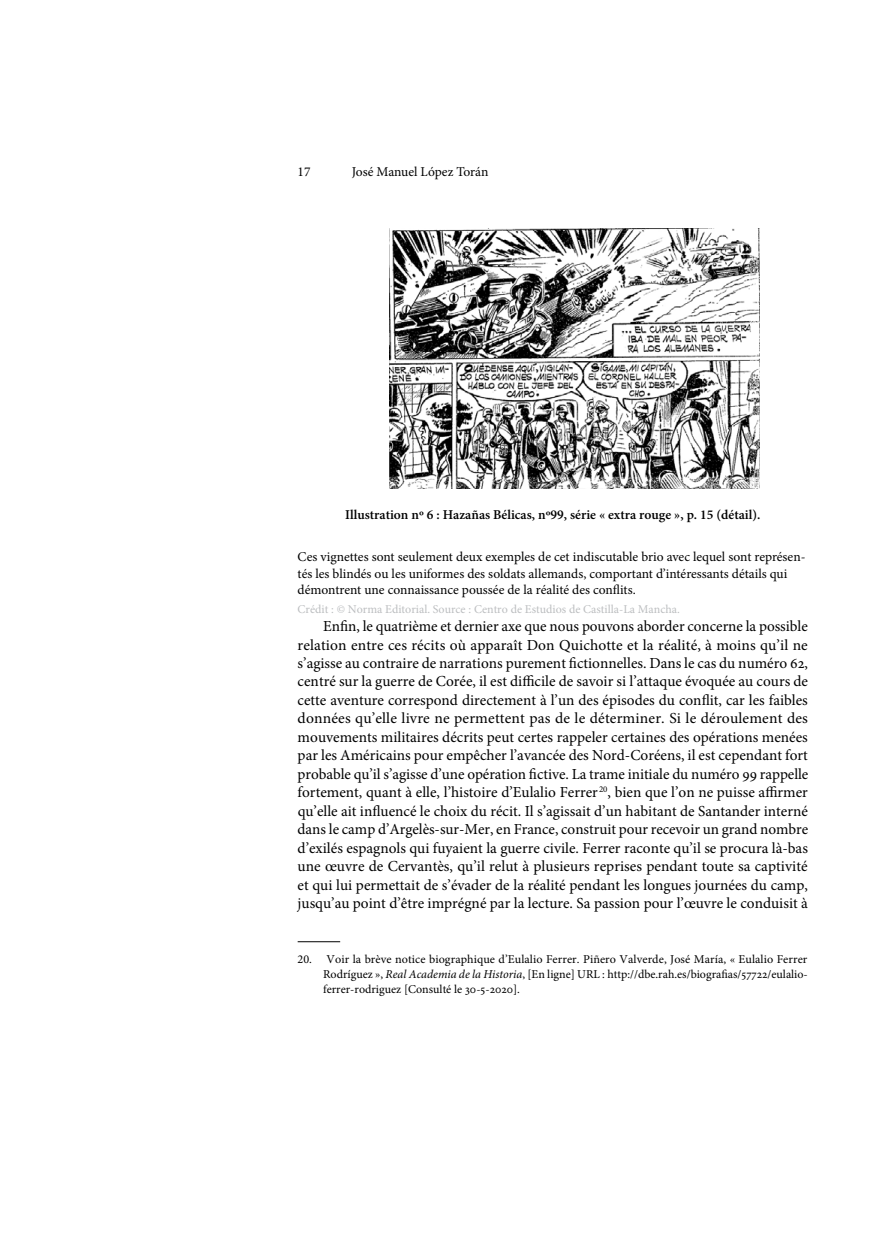
<style>
.page{position:relative;width:893px;height:1234px;background:#fff}
.page>*{position:absolute;margin:0;border:0;box-sizing:border-box;transform-origin:0 0}
.t1{font:15.3px/18.5px "Minion Pro";color:#000;text-align:justify}
.t2{font:13.5px/16.5px "Minion Pro";color:#000}
.t3{font:600 13.5px "Minion Pro";color:#000}
.t4{font:12px/15px "Minion Pro";color:#000;text-align:justify}
.t5{font:12px "Minion Pro";color:#bcbec0}
.s1{font-style:italic}
</style>
<div class="page">
<hr style="left:298px;top:941px;width:42px;height:1px;background:#000">
<img style="left:389px;top:228px;width:370px;height:260px">
<p class="t2" style="left:298px;top:163px;width:14px">17</p>
<p class="t2" style="left:352px;top:163px;width:138px">José Manuel López Torán</p>
<p class="t3" style="left:345px;top:505px;width:417px">Illustration nº 6 : Hazañas Bélicas, nº99, série « extra rouge », p. 15 (détail).</p>
<p class="t2" style="left:298px;top:548px;width:509px">Ces vignettes sont seulement deux exemples de cet indiscutable brio avec lequel sont représen&shy;tés les blindés ou les uniformes des soldats allemands, comportant d’intéressants détails qui démontrent une connaissance poussée de la réalité des conflits.</p>
<p class="t5" style="left:298px;top:600px;width:384px">Crédit : © Norma Editorial. Source : Centro de Estudios de Castilla-La Mancha.</p>
<p class="t1" style="left:298px;top:617px;width:512px;text-indent:26px">Enfin, le quatrième et dernier axe que nous pouvons aborder concerne la possible relation entre ces récits où apparaît Don Quichotte et la réalité, à moins qu’il ne s’agisse au contraire de narrations purement fictionnelles. Dans le cas du numéro 62, centré sur la guerre de Corée, il est difficile de savoir si l’attaque évoquée au cours de cette aventure correspond directement à l’un des épisodes du conflit, car les faibles données qu’elle livre ne permettent pas de le déterminer. Si le déroulement des mouvements militaires décrits peut certes rappeler certaines des opérations menées par les Américains pour empêcher l’avancée des Nord-Coréens, il est cependant fort probable qu’il s’agisse d’une opération fictive. La trame initiale du numéro 99 rappelle fortement, quant à elle, l’histoire d’Eulalio Ferrer <sup>20</sup>, bien que l’on ne puisse affirmer qu’elle ait influencé le choix du récit. Il s’agissait d’un habitant de Santander interné dans le camp d’Argelès-sur-Mer, en France, construit pour recevoir un grand nombre d’exilés espagnols qui fuyaient la guerre civile. Ferrer raconte qu’il se procura là-bas une œuvre de Cervantès, qu’il relut à plusieurs reprises pendant toute sa captivité et qui lui permettait de s’évader de la réalité pendant les longues journées du camp, jusqu’au point d’être imprégné par la lecture. Sa passion pour l’œuvre le conduisit à</p>
<p class="t4" style="left:323px;top:951px;width:486px;text-indent:-26px">20. Voir la brève notice biographique d’Eulalio Ferrer. Piñero Valverde, José María, « Eulalio Ferrer Rodríguez », <span class="s1">Real Academia de la Historia</span>, [En ligne] URL : http://dbe.rah.es/biografias/57722/eulalio&shy;ferrer-rodriguez [Consulté le 30-5-2020].</p>
</div>
